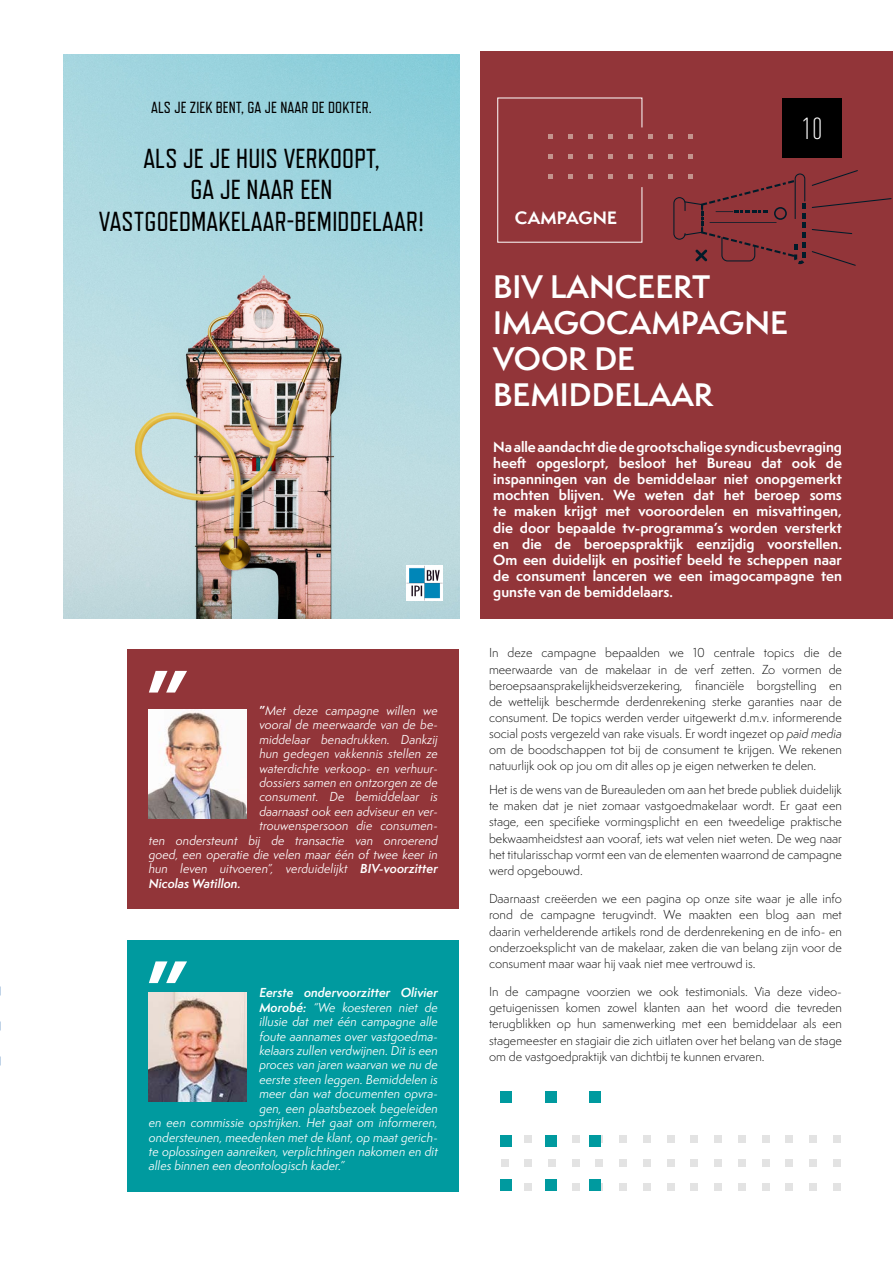
<style>
.page{position:relative;width:893px;height:1263px;background:#fff}
.page>*{position:absolute;margin:0;border:0;box-sizing:border-box;transform-origin:0 0}
.t1{font:600 30px/36px "Semplicita Pro";color:#fff}
.t2{font:300 condensed 30px "DINOT";color:#fff}
.t3{font:27.45px/31.5px "Refrigerator Deluxe";letter-spacing:.01em;color:#000;text-align:center}
.t4{font:700 16.5px "Semplicita Pro";letter-spacing:.01em;color:#fff}
.t5{font:16.05px "Refrigerator Deluxe";letter-spacing:.01em;color:#000}
.t6{font:700 13.5px/16.2px "Semplicita Pro";color:#fff;text-align:justify}
.t7{font:300 12px/16px "Semplicita Pro";color:#000;text-align:justify}
.t8{font:italic 12px "Semplicita Pro";color:#fff}
.t9{font:italic 600 12px "Semplicita Pro";color:#fff}
.s1{font-weight:700;font-style:normal}
.s2{font-weight:600}
.s3{font-style:italic}
</style>
<div class="page">
<img style="left:64px;top:54px;width:395px;height:565px">
<img style="left:407px;top:565px;width:35px;height:36px">
<div style="left:480px;top:51px;width:413px;height:568px;background:#923539"></div>
<div style="left:782px;top:98px;width:60px;height:59px;background:#000"></div>
<div style="left:128px;top:940px;width:331px;height:251px;background:#009a9f"></div>
<svg style="left:149px;top:961px;width:38px;height:22px"></svg>
<img style="left:149px;top:992px;width:98px;height:109px">
<div style="left:128px;top:650px;width:331px;height:259px;background:#923539"></div>
<svg style="left:149px;top:671px;width:38px;height:21px"></svg>
<img style="left:149px;top:710px;width:98px;height:109px">
<svg style="left:648px;top:154px;width:5px;height:5px"></svg>
<svg style="left:688px;top:154px;width:5px;height:5px"></svg>
<svg style="left:668px;top:154px;width:5px;height:5px"></svg>
<svg style="left:648px;top:134px;width:5px;height:5px"></svg>
<svg style="left:688px;top:134px;width:5px;height:5px"></svg>
<svg style="left:668px;top:134px;width:5px;height:5px"></svg>
<svg style="left:648px;top:174px;width:5px;height:5px"></svg>
<svg style="left:497px;top:98px;width:145px;height:145px"></svg>
<svg style="left:668px;top:173px;width:138px;height:91px"></svg>
<svg style="left:812px;top:170px;width:46px;height:16px"></svg>
<svg style="left:812px;top:198px;width:79px;height:10px"></svg>
<svg style="left:812px;top:229px;width:40px;height:5px"></svg>
<svg style="left:812px;top:251px;width:44px;height:15px"></svg>
<div style="left:643px;top:1183px;width:8px;height:8px;background:#e3e3e3"></div>
<div style="left:833px;top:1183px;width:8px;height:8px;background:#e3e3e3"></div>
<div style="left:595px;top:1183px;width:8px;height:8px;background:#e3e3e3"></div>
<div style="left:785px;top:1183px;width:8px;height:8px;background:#e3e3e3"></div>
<div style="left:738px;top:1183px;width:8px;height:8px;background:#e3e3e3"></div>
<div style="left:690px;top:1183px;width:8px;height:8px;background:#e3e3e3"></div>
<div style="left:667px;top:1183px;width:8px;height:8px;background:#e3e3e3"></div>
<div style="left:619px;top:1183px;width:8px;height:8px;background:#e3e3e3"></div>
<div style="left:809px;top:1183px;width:8px;height:8px;background:#e3e3e3"></div>
<div style="left:572px;top:1183px;width:8px;height:8px;background:#e3e3e3"></div>
<div style="left:762px;top:1183px;width:7px;height:8px;background:#e3e3e3"></div>
<div style="left:524px;top:1183px;width:8px;height:8px;background:#e3e3e3"></div>
<div style="left:714px;top:1183px;width:8px;height:8px;background:#e3e3e3"></div>
<div style="left:643px;top:1159px;width:8px;height:8px;background:#e3e3e3"></div>
<div style="left:833px;top:1159px;width:8px;height:8px;background:#e3e3e3"></div>
<div style="left:595px;top:1159px;width:8px;height:8px;background:#e3e3e3"></div>
<div style="left:785px;top:1159px;width:8px;height:8px;background:#e3e3e3"></div>
<div style="left:548px;top:1159px;width:8px;height:8px;background:#e3e3e3"></div>
<div style="left:738px;top:1159px;width:8px;height:8px;background:#e3e3e3"></div>
<div style="left:501px;top:1159px;width:7px;height:8px;background:#e3e3e3"></div>
<div style="left:690px;top:1159px;width:8px;height:8px;background:#e3e3e3"></div>
<div style="left:667px;top:1159px;width:8px;height:8px;background:#e3e3e3"></div>
<div style="left:619px;top:1159px;width:8px;height:8px;background:#e3e3e3"></div>
<div style="left:809px;top:1159px;width:8px;height:8px;background:#e3e3e3"></div>
<div style="left:572px;top:1159px;width:8px;height:8px;background:#e3e3e3"></div>
<div style="left:762px;top:1159px;width:7px;height:8px;background:#e3e3e3"></div>
<div style="left:524px;top:1159px;width:8px;height:8px;background:#e3e3e3"></div>
<div style="left:714px;top:1159px;width:8px;height:8px;background:#e3e3e3"></div>
<div style="left:643px;top:1135px;width:8px;height:8px;background:#e3e3e3"></div>
<div style="left:833px;top:1135px;width:8px;height:8px;background:#e3e3e3"></div>
<div style="left:595px;top:1135px;width:8px;height:8px;background:#e3e3e3"></div>
<div style="left:785px;top:1135px;width:8px;height:8px;background:#e3e3e3"></div>
<div style="left:738px;top:1135px;width:8px;height:8px;background:#e3e3e3"></div>
<div style="left:690px;top:1135px;width:8px;height:8px;background:#e3e3e3"></div>
<div style="left:667px;top:1135px;width:8px;height:8px;background:#e3e3e3"></div>
<div style="left:619px;top:1135px;width:8px;height:8px;background:#e3e3e3"></div>
<div style="left:809px;top:1135px;width:8px;height:8px;background:#e3e3e3"></div>
<div style="left:572px;top:1135px;width:8px;height:8px;background:#e3e3e3"></div>
<div style="left:762px;top:1135px;width:7px;height:8px;background:#e3e3e3"></div>
<div style="left:524px;top:1135px;width:8px;height:8px;background:#e3e3e3"></div>
<div style="left:714px;top:1135px;width:8px;height:8px;background:#e3e3e3"></div>
<div style="left:545px;top:1135px;width:11px;height:11px;background:#009a9f"></div>
<div style="left:590px;top:1135px;width:11px;height:11px;background:#009a9f"></div>
<div style="left:501px;top:1135px;width:11px;height:11px;background:#009a9f"></div>
<div style="left:545px;top:1179px;width:11px;height:12px;background:#009a9f"></div>
<div style="left:590px;top:1179px;width:11px;height:12px;background:#009a9f"></div>
<div style="left:501px;top:1179px;width:11px;height:12px;background:#009a9f"></div>
<div style="left:545px;top:1091px;width:11px;height:11px;background:#009a9f"></div>
<div style="left:590px;top:1091px;width:11px;height:11px;background:#009a9f"></div>
<div style="left:501px;top:1091px;width:11px;height:11px;background:#009a9f"></div>
<h3 class="t5" style="left:151px;top:99px;width:222px">ALS JE ZIEK BENT, GA JE NAAR DE DOKTER.</h3>
<h2 class="t3" style="left:99px;top:142px;width:327px">ALS JE JE HUIS VERKOOPT,<br>GA JE NAAR EEN<br>VASTGOEDMAKELAAR-BEMIDDELAAR!</h2>
<p class="t8" style="left:259px;top:702px;width:180px"><span class="s1">”</span>Met deze campagne willen we</p>
<p class="t8" style="left:259px;top:716px;width:180px">vooral de meerwaarde van de be-</p>
<p class="t8" style="left:259px;top:731px;width:180px">middelaar benadrukken. Dankzij</p>
<p class="t8" style="left:259px;top:745px;width:180px">hun gedegen vakkennis stellen ze</p>
<p class="t8" style="left:259px;top:760px;width:180px">waterdichte verkoop- en verhuur-</p>
<p class="t8" style="left:259px;top:774px;width:180px">dossiers samen en ontzorgen ze de</p>
<p class="t8" style="left:259px;top:788px;width:180px">consument. De bemiddelaar is</p>
<p class="t8" style="left:259px;top:803px;width:180px">daarnaast ook een adviseur en ver-</p>
<p class="t8" style="left:259px;top:817px;width:180px">trouwenspersoon die consumen-</p>
<p class="t8" style="left:149px;top:832px;width:291px">ten ondersteunt bij de transactie van onroerend</p>
<p class="t8" style="left:149px;top:846px;width:291px">goed, een operatie die velen maar één of twee keer in</p>
<p class="t8" style="left:149px;top:860px;width:291px">hun leven uitvoeren”, verduidelijkt <span class="s2">BIV-voorzitter</span></p>
<p class="t9" style="left:149px;top:874px;width:93px">Nicolas Watillon.</p>
<p class="t9" style="left:259px;top:984px;width:180px">Eerste ondervoorzitter Olivier</p>
<p class="t8" style="left:259px;top:999px;width:180px"><span class="s2">Morobé:</span> “We koesteren niet de</p>
<p class="t8" style="left:259px;top:1013px;width:180px">illusie dat met één campagne alle</p>
<p class="t8" style="left:259px;top:1028px;width:180px">foute aannames over vastgoedma-</p>
<p class="t8" style="left:259px;top:1042px;width:180px">kelaars zullen verdwijnen. Dit is een</p>
<p class="t8" style="left:259px;top:1056px;width:180px">proces van jaren waarvan we nu de</p>
<p class="t8" style="left:259px;top:1071px;width:180px">eerste steen leggen. Bemiddelen is</p>
<p class="t8" style="left:259px;top:1085px;width:180px">meer dan wat documenten opvra-</p>
<p class="t8" style="left:259px;top:1100px;width:180px">gen, een plaatsbezoek begeleiden</p>
<p class="t8" style="left:149px;top:1114px;width:291px">en een commissie opstrijken. Het gaat om informeren,</p>
<p class="t8" style="left:149px;top:1128px;width:291px">ondersteunen, meedenken met de klant, op maat gerich-</p>
<p class="t8" style="left:149px;top:1143px;width:291px">te oplossingen aanreiken, verplichtingen nakomen en dit</p>
<p class="t8" style="left:149px;top:1157px;width:197px">alles binnen een deontologisch kader.”</p>
<h3 class="t4" style="left:515px;top:206px;width:103px">CAMPAGNE</h3>
<h1 class="t2" style="left:802px;top:111px;width:22px">10</h1>
<h1 class="t1" style="left:493px;top:268px;width:296px">BIV LANCEERT<br>IMAGOCAMPAGNE<br>VOOR DE<br>BEMIDDELAAR</h1>
<p class="t6" style="left:493px;top:438px;width:350px">Na alle aandacht die de grootschalige syndicusbevraging heeft opgeslorpt, besloot het Bureau dat ook de inspanningen van de bemiddelaar niet onopgemerkt mochten blijven. We weten dat het beroep soms te maken krijgt met vooroordelen en misvattingen, die door bepaalde tv-programma’s worden versterkt en die de beroepspraktijk eenzijdig voorstellen.<br>Om een duidelijk en positief beeld te scheppen naar de consument lanceren we een imagocampagne ten gunste van de bemiddelaars.</p>
<p class="t7" style="left:489px;top:645px;width:354px">In deze campagne bepaalden we 10 centrale topics die de meerwaarde van de makelaar in de verf zetten. Zo vormen de beroepsaansprakelijkheidsverzekering, financiële borgstelling en de wettelijk beschermde derdenrekening sterke garanties naar de consument. De topics werden verder uitgewerkt d.m.v. informerende social posts vergezeld van rake visuals. Er wordt ingezet op <span class="s3">paid media </span>om de boodschappen tot bij de consument te krijgen. We rekenen natuurlijk ook op jou om dit alles op je eigen netwerken te delen.</p>
<p class="t7" style="left:489px;top:782px;width:354px">Het is de wens van de Bureauleden om aan het brede publiek duidelijk te maken dat je niet zomaar vastgoedmakelaar wordt. Er gaat een stage, een specifieke vormingsplicht en een tweedelige praktische bekwaamheidstest aan vooraf, iets wat velen niet weten. De weg naar het titularisschap vormt een van de elementen waarrond de campagne werd opgebouwd.</p>
<p class="t7" style="left:489px;top:891px;width:354px">Daarnaast creëerden we een pagina op onze site waar je alle info rond de campagne terugvindt. We maakten een blog aan met daarin verhelderende artikels rond de derdenrekening en de info- en onderzoeksplicht van de makelaar, zaken die van belang zijn voor de consument maar waar hij vaak niet mee vertrouwd is.</p>
<p class="t7" style="left:489px;top:984px;width:354px">In de campagne voorzien we ook testimonials. Via deze video&shy;getuigenissen komen zowel klanten aan het woord die tevreden terugblikken op hun samenwerking met een bemiddelaar als een stagemeester en stagiair die zich uitlaten over het belang van de stage om de vastgoedpraktijk van dichtbij te kunnen ervaren.</p>
</div>
